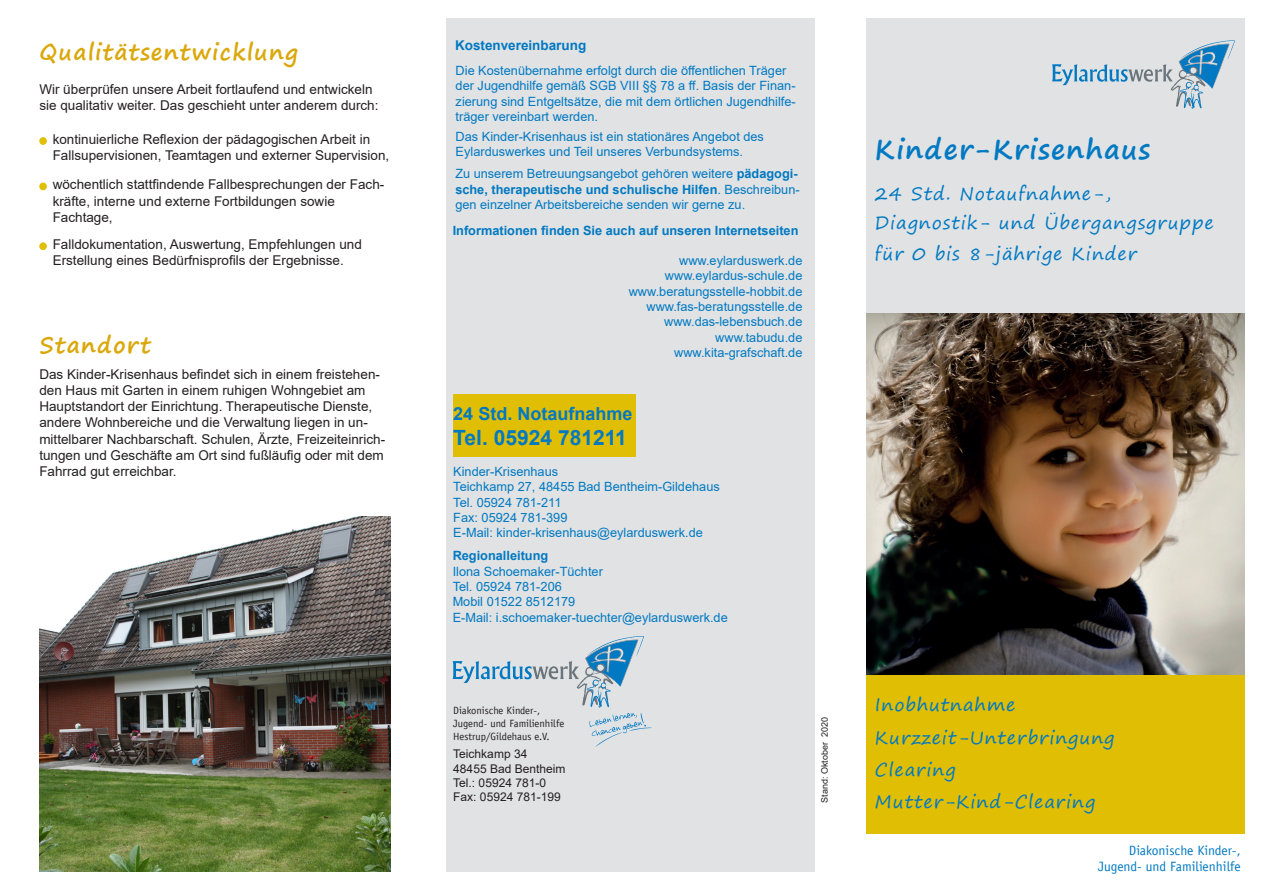
<style>
.page{position:relative;width:1263px;height:893px;background:#fff}
.page>*{position:absolute;margin:0;border:0;box-sizing:border-box;transform-origin:0 0}
.t1{font:700 27px "Segoe Print";letter-spacing:.05em;color:#0079c2}
.t2{font:700 22.5px "Segoe Print";letter-spacing:.05em;color:#dba80c}
.t3{font:700 21px "Arial";color:#0079c2}
.t4{font:18px "Segoe Print";letter-spacing:.05em;color:#0079c2}
.t5{font:700 18px "Arial";color:#0079c2}
.t6{font:13.5px/16.2px "Arial";color:#231f20}
.t7{font:13.5px "Officina Sans LT";color:#0079c2}
.t8{font:700 13.5px "Arial";color:#0079c2}
.t9{font:12.75px/15.3px "Arial";color:#0079c2}
.t10{font:700 12.75px "Arial";color:#0079c2}
.t11{font:12px "Arial";color:#231f20}
.t12{font:10.5px "Officina Sans LT";color:#231f20}
.t13{font:9px "Arial";color:#231f20}
.s1{font-weight:700}
</style>
<div class="page">
<div style="left:866px;top:18px;width:379px;height:333px;background:#e1e2e4"></div>
<div style="left:446px;top:18px;width:369px;height:854px;background:#e1e2e4"></div>
<div style="left:866px;top:674px;width:379px;height:159px;background:#e0be03"></div>
<svg style="left:1052px;top:40px;width:183px;height:69px"></svg>
<svg style="left:453px;top:636px;width:199px;height:111px"></svg>
<div style="left:40px;top:243px;width:6px;height:7px;background:#e0be03;border-radius:50%"></div>
<div style="left:39px;top:242px;width:8px;height:8px;border:1px solid #e0be03;border-radius:50%"></div>
<svg style="left:41px;top:139px;width:4px;height:4px"></svg>
<div style="left:39px;top:137px;width:8px;height:8px;border:1px solid #e0be03;border-radius:50%"></div>
<div style="left:40px;top:183px;width:6px;height:7px;background:#e0be03;border-radius:50%"></div>
<div style="left:39px;top:183px;width:8px;height:7px;border:1px solid #e0be03;border-radius:50%"></div>
<img style="left:866px;top:314px;width:379px;height:360px">
<img style="left:39px;top:516px;width:351px;height:356px">
<div style="left:453px;top:394px;width:183px;height:62px;background:#e0be03"></div>
<p class="t8" style="left:455px;top:36px;width:133px">Kostenvereinbarung</p>
<p class="t2" style="left:39px;top:31px;width:260px">Qualitätsentwicklung</p>
<p class="t6" style="left:39px;top:81px;width:341px">Wir überprüfen unsere Arbeit fortlaufend und entwickeln sie qualitativ weiter. Das geschieht unter anderem durch:</p>
<p class="t6" style="left:53px;top:131px;width:338px">kontinuierliche Reflexion der pädagogischen Arbeit in<br>Fallsupervisionen, Teamtagen und externer Supervision,</p>
<p class="t1" style="left:875px;top:125px;width:277px">Kinder-Krisenhaus</p>
<p class="t9" style="left:456px;top:63px;width:342px">Die Kostenübernahme erfolgt durch die öffentlichen Träger der Jugendhilfe gemäß SGB VIII §§ 78 a ff. Basis der Finan&shy;zierung sind Entgeltsätze, die mit dem örtlichen Jugendhilfe&shy;träger vereinbart werden.</p>
<p class="t9" style="left:456px;top:129px;width:310px">Das Kinder-Krisenhaus ist ein stationäres Angebot des</p>
<p class="t9" style="left:456px;top:144px;width:289px">Eylarduswerkes und Teil unseres Verbundsystems.</p>
<p class="t6" style="left:53px;top:177px;width:333px">wöchentlich stattfindende Fallbesprechungen der Fach-</p>
<p class="t6" style="left:53px;top:193px;width:284px">kräfte, interne und externe Fortbildungen sowie</p>
<p class="t6" style="left:53px;top:209px;width:62px">Fachtage,</p>
<p class="t6" style="left:53px;top:236px;width:311px">Falldokumentation, Auswertung, Empfehlungen und<br>Erstellung eines Bedürfnisprofils der Ergebnisse.</p>
<p class="t2" style="left:39px;top:324px;width:113px">Standort</p>
<p class="t6" style="left:39px;top:366px;width:347px">Das Kinder-Krisenhaus befindet sich in einem freistehen&shy;den Haus mit Garten in einem ruhigen Wohngebiet am Hauptstandort der Einrichtung. Therapeutische Dienste, andere Wohnbereiche und die Verwaltung liegen in un&shy;mittelbarer Nachbarschaft. Schulen, Ärzte, Freizeiteinrich&shy;tungen und Geschäfte am Ort sind fußläufig oder mit dem Fahrrad gut erreichbar.</p>
<p class="t9" style="left:455px;top:166px;width:346px">Zu unserem Betreuungsangebot gehören weitere <span class="s1">pädagogi&shy;sche, therapeutische und schulische Hilfen</span>. Beschreibun&shy;gen einzelner Arbeitsbereiche senden wir gerne zu.</p>
<p class="t10" style="left:453px;top:221px;width:347px">Informationen finden Sie auch auf unseren Internetseiten</p>
<p class="t9" style="left:679px;top:253px;width:125px">www.eylarduswerk.de</p>
<p class="t9" style="left:665px;top:268px;width:139px">www.eylardus-schule.de</p>
<p class="t9" style="left:629px;top:284px;width:175px">www.beratungsstelle-hobbit.de</p>
<p class="t9" style="left:646px;top:299px;width:157px">www.fas-beratungsstelle.de</p>
<p class="t9" style="left:664px;top:314px;width:140px">www.das-lebensbuch.de</p>
<p class="t9" style="left:715px;top:329px;width:89px">www.tabudu.de</p>
<p class="t9" style="left:674px;top:345px;width:130px">www.kita-grafschaft.de</p>
<p class="t5" style="left:453px;top:400px;width:181px">24 Std. Notaufnahme</p>
<p class="t3" style="left:453px;top:423px;width:175px">Tel. 05924 781211</p>
<p class="t9" style="left:453px;top:464px;width:106px">Kinder-Krisenhaus</p>
<p class="t9" style="left:453px;top:479px;width:268px">Teichkamp 27, 48455 Bad Bentheim-Gildehaus</p>
<p class="t9" style="left:453px;top:494px;width:110px">Tel. 05924 781-211</p>
<p class="t9" style="left:453px;top:510px;width:116px">Fax: 05924 781-399</p>
<p class="t9" style="left:453px;top:525px;width:251px">E-Mail: kinder-krisenhaus@eylarduswerk.de</p>
<p class="t10" style="left:453px;top:547px;width:97px">Regionalleitung</p>
<p class="t9" style="left:453px;top:563px;width:152px">Ilona Schoemaker-Tüchter</p>
<p class="t9" style="left:453px;top:579px;width:111px">Tel. 05924 781-206</p>
<p class="t9" style="left:453px;top:594px;width:124px">Mobil 01522 8512179</p>
<p class="t9" style="left:453px;top:609px;width:277px">E-Mail: i.schoemaker-tuechter@eylarduswerk.de</p>
<p class="t12" style="left:453px;top:705px;width:88px">Diakonische Kinder-,</p>
<p class="t12" style="left:453px;top:717px;width:112px">Jugend- und Familienhilfe</p>
<p class="t12" style="left:453px;top:730px;width:98px">Hestrup/Gildehaus e.V.</p>
<p class="t11" style="left:453px;top:746px;width:76px">Teichkamp 34</p>
<p class="t11" style="left:453px;top:760px;width:114px">48455 Bad Bentheim</p>
<p class="t11" style="left:453px;top:774px;width:94px">Tel.: 05924 781-0</p>
<p class="t11" style="left:453px;top:789px;width:109px">Fax: 05924 781-199</p>
<p class="t13" style="left:818px;top:803px;width:87px;rotate:-90deg">Stand: Oktober 2020</p>
<p class="t4" style="left:875px;top:178px;width:237px">24 Std. Notaufnahme-,</p>
<p class="t4" style="left:875px;top:207px;width:340px">Diagnostik- und Übergangsgruppe</p>
<p class="t4" style="left:875px;top:238px;width:264px">für 0 bis 8-jährige Kinder</p>
<p class="t4" style="left:875px;top:689px;width:142px">Inobhutnahme</p>
<p class="t4" style="left:875px;top:721px;width:241px">Kurzzeit-Unterbringung</p>
<p class="t4" style="left:875px;top:753px;width:82px">Clearing</p>
<p class="t4" style="left:875px;top:786px;width:222px">Mutter-Kind-Clearing</p>
<p class="t7" style="left:1129px;top:842px;width:113px">Diakonische Kinder-,</p>
<p class="t7" style="left:1098px;top:859px;width:144px">Jugend- und Familienhilfe</p>
</div>
